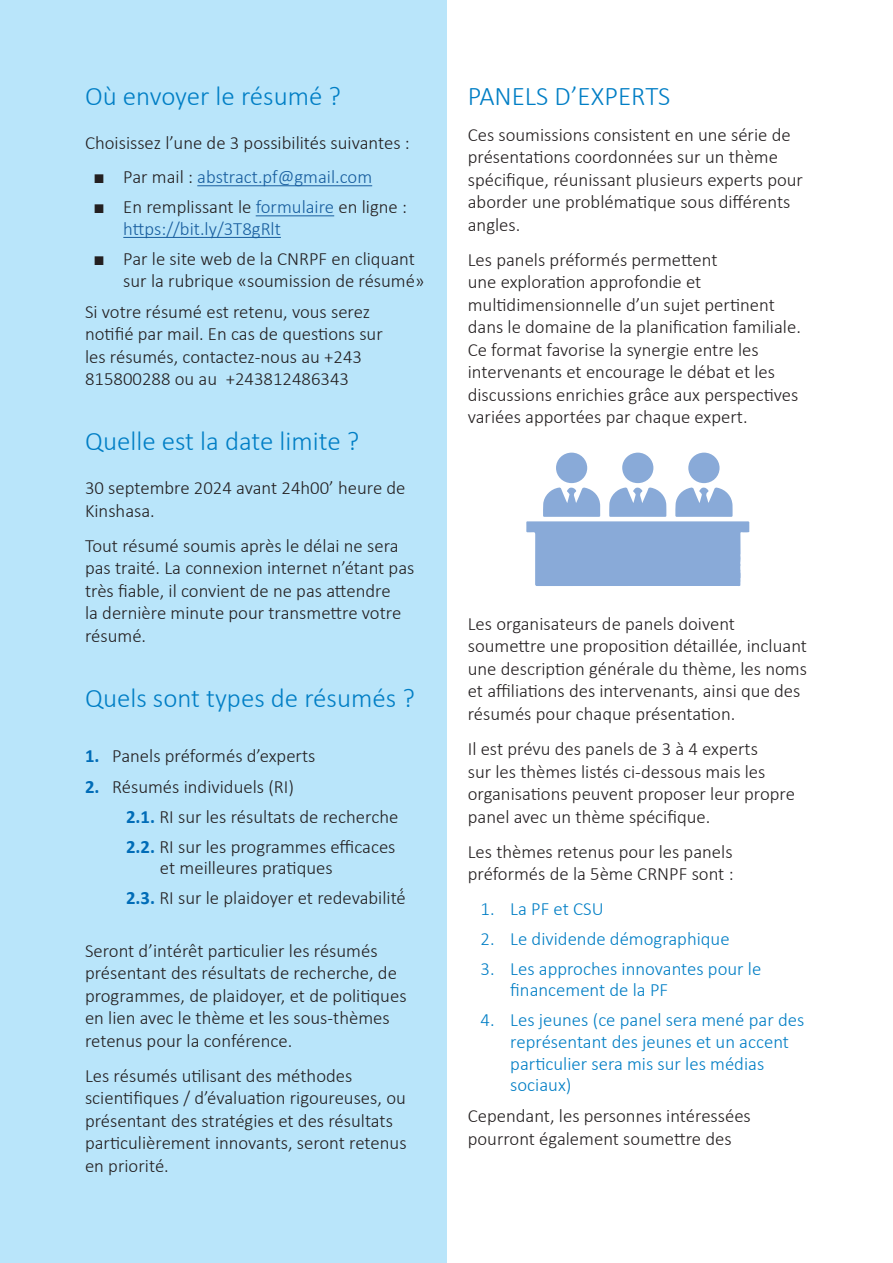
<style>
.page{position:relative;width:893px;height:1263px;background:#fff}
.page>*{position:absolute;margin:0;border:0;box-sizing:border-box;transform-origin:0 0}
.titre1{font:300 27px "Calibri";color:#007ec5}
.puce_simple{font:300 18.75px/22.5px "Calibri";color:#231f20}
.t1{font:300 18.75px/21.6px "Calibri";color:#007ec5}
.t2{font:300 18.75px/21.6px "Calibri";color:#175d9e}
.s1{font-family:"Arial";font-weight:400;color:#231f20}
.s2{color:#231f20}
.s3{font-family:"Arial";font-weight:400}
.s4{font-weight:700;color:#006cb7}
</style>
<div class="page">
<div style="left:0;top:0;width:446px;height:1263px;background:#b9e5fa"></div>
<hr style="left:197px;top:185px;width:175px;height:1px;background:#175d9e">
<hr style="left:256px;top:215px;width:78px;height:1px;background:#175d9e">
<hr style="left:123px;top:237px;width:158px;height:1px;background:#175d9e">
<svg style="left:526px;top:452px;width:224px;height:134px"></svg>
<p class="titre1" style="left:85px;top:80px;width:258px">Où envoyer le résumé ?</p>
<p class="puce_simple" style="left:85px;top:131px;width:326px">Choisissez l’une de 3 possibilités suivantes :</p>
<p class="t2" style="left:94px;top:166px;width:280px"><span class="s1">■</span> <span class="s2">Par mail :</span> abstract.pf@gmail.com</p>
<p class="t2" style="left:123px;top:196px;width:285px;text-indent:-30px"><span class="s1">■</span> <span class="s2">En remplissant le</span> formulaire <span class="s2">en ligne : </span>https://bit.ly/3T8gRlt</p>
<p class="puce_simple" style="left:123px;top:248px;width:303px;line-height:21.6px;text-indent:-30px"><span class="s3">■</span> Par le site web de la CNRPF en cliquant sur la rubrique «soumission de résumé»</p>
<p class="puce_simple" style="left:85px;top:300px;width:299px">Si votre résumé est retenu, vous serez notifié par mail. En cas de questions sur les résumés, contactez-nous au +243<br>815800288 ou au +243812486343</p>
<p class="titre1" style="left:85px;top:424px;width:276px">Quelle est la date limite ?</p>
<p class="puce_simple" style="left:85px;top:476px;width:322px">30 septembre 2024 avant 24h00’ heure de<br>Kinshasa.</p>
<p class="puce_simple" style="left:85px;top:534px;width:331px">Tout résumé soumis après le délai ne sera pas traité. La connexion internet n’étant pas très fiable, il convient de ne pas attendre<br>la dernière minute pour transmettre votre résumé.</p>
<p class="titre1" style="left:85px;top:681px;width:331px">Quels sont types de résumés ?</p>
<p class="puce_simple" style="left:85px;top:745px;width:232px"><span class="s4">1.</span> Panels préformés d’experts</p>
<p class="puce_simple" style="left:85px;top:775px;width:211px"><span class="s4">2.</span> Résumés individuels (RI)</p>
<p class="puce_simple" style="left:126px;top:805px;width:274px"><span class="s4">2.1.</span> RI sur les résultats de recherche</p>
<p class="puce_simple" style="left:160px;top:835px;width:237px;line-height:21.6px;text-indent:-34px"><span class="s4">2.2.</span> RI sur les programmes efficaces et meilleures pratiques</p>
<p class="puce_simple" style="left:126px;top:887px;width:287px"><span class="s4">2.3.</span> RI sur le plaidoyer et redevabilité́</p>
<p class="puce_simple" style="left:85px;top:939px;width:323px">Seront d’intérêt particulier les résumés présentant des résultats de recherche, de programmes, de plaidoyer, et de politiques en lien avec le thème et les sous-thèmes retenus pour la conférence.</p>
<p class="puce_simple" style="left:85px;top:1064px;width:323px">Les résumés utilisant des méthodes scientifiques / d’évaluation rigoureuses, ou présentant des stratégies et des résultats particulièrement innovants, seront retenus en priorité.</p>
<p class="titre1" style="left:468px;top:80px;width:204px">PANELS D’EXPERTS</p>
<p class="puce_simple" style="left:468px;top:123px;width:337px">Ces soumissions consistent en une série de présentations coordonnées sur un thème spécifique, réunissant plusieurs experts pour aborder une problématique sous différents angles.</p>
<p class="puce_simple" style="left:468px;top:248px;width:335px">Les panels préformés permettent<br>une exploration approfondie et multidimensionnelle d’un sujet pertinent dans le domaine de la planification familiale.<br>Ce format favorise la synergie entre les intervenants et encourage le débat et les discussions enrichies grâce aux perspectives variées apportées par chaque expert.</p>
<p class="puce_simple" style="left:468px;top:612px;width:341px">Les organisateurs de panels doivent soumettre une proposition détaillée, incluant une description générale du thème, les noms et affiliations des intervenants, ainsi que des résumés pour chaque présentation.</p>
<p class="puce_simple" style="left:468px;top:737px;width:329px">Il est prévu des panels de 3 à 4 experts<br>sur les thèmes listés ci-dessous mais les organisations peuvent proposer leur propre panel avec un thème spécifique.</p>
<p class="puce_simple" style="left:468px;top:840px;width:267px">Les thèmes retenus pour les panels préformés de la 5ème CRNPF sont :</p>
<p class="t1" style="left:480px;top:897px;width:125px">1. La PF et CSU</p>
<p class="t1" style="left:480px;top:927px;width:251px">2. Le dividende démographique</p>
<p class="t1" style="left:510px;top:957px;width:253px;text-indent:-30px">3. Les approches innovantes pour le financement de la PF</p>
<p class="t1" style="left:510px;top:1009px;width:296px;text-indent:-30px">4. Les jeunes (ce panel sera mené par des représentant des jeunes et un accent particulier sera mis sur les médias sociaux)</p>
<p class="puce_simple" style="left:468px;top:1104px;width:285px">Cependant, les personnes intéressées pourront également soumettre des</p>
</div>
